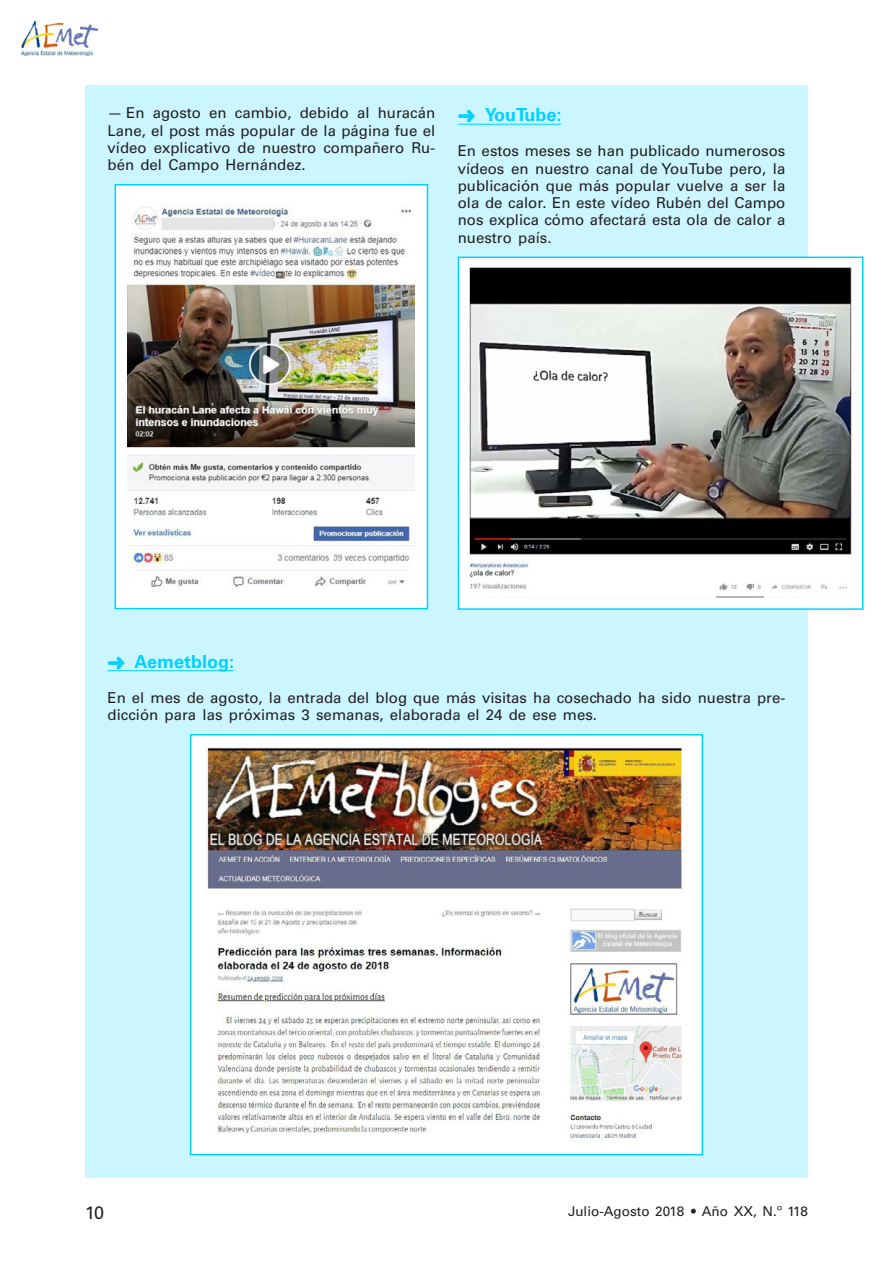
<style>
.page{position:relative;width:893px;height:1263px;background:#fff}
.page>*{position:absolute;margin:0;border:0;box-sizing:border-box;transform-origin:0 0}
._02_LAD2{font:700 18px "Univers LT Std";color:#00d2ff}
.t1{font:18px "Univers LT Std";color:#231f20}
._00{font:15px/17.2px "Univers LT Std";color:#231f20;text-align:justify}
.t2{font:13.5px "Univers LT Std";color:#231f20}
</style>
<div class="page">
<img style="left:21px;top:21px;width:77px;height:34px">
<div style="left:85px;top:85px;width:723px;height:546px;background:#ccf6ff"></div>
<div style="left:115px;top:185px;width:312px;height:424px;background:#fff"></div>
<img style="left:128px;top:206px;width:287px;height:381px">
<div style="left:115px;top:184px;width:313px;height:425px;border:2px solid #00d2ff"></div>
<hr style="left:458px;top:124px;width:103px;height:1px;background:#00d2ff">
<div style="left:458px;top:257px;width:405px;height:352px;background:#fff"></div>
<img style="left:468px;top:267px;width:384px;height:331px">
<div style="left:458px;top:257px;width:405px;height:353px;border:2px solid #00d2ff"></div>
<div style="left:85px;top:631px;width:723px;height:547px;background:#ccf6ff"></div>
<hr style="left:108px;top:670px;width:126px;height:1px;background:#00d2ff">
<div style="left:191px;top:735px;width:511px;height:420px;background:#fff"></div>
<img style="left:206px;top:747px;width:478px;height:392px">
<div style="left:190px;top:734px;width:513px;height:421px;border:2px solid #00d2ff"></div>
<p class="_00" style="left:108px;top:105px;width:329px">— En agosto en cambio, debido al huracán Lane, el post más popular de la página fue el vídeo explicativo de nuestro compañero Ru&shy;bén del Campo Hernández.</p>
<p class="_02_LAD2" style="left:485px;top:104px;width:78px">YouTube:</p>
<p class="_00" style="left:458px;top:143px;width:329px">En estos meses se han publicado numerosos vídeos en nuestro canal de YouTube pero, la publicación que más popular vuelve a ser la ola de calor. En este vídeo Rubén del Campo nos explica cómo afectará esta ola de calor a nuestro país.</p>
<p class="_02_LAD2" style="left:135px;top:651px;width:101px">Aemetblog:</p>
<p class="_00" style="left:108px;top:689px;width:679px">En el mes de agosto, la entrada del blog que más visitas ha cosechado ha sido nuestra pre&shy;dicción para las próximas 3 semanas, elaborada el 24 de ese mes.</p>
<p class="t1" style="left:85px;top:1202px;width:21px">10</p>
<p class="t2" style="left:568px;top:1203px;width:241px">Julio-Agosto 2018 • Año XX, N.º 118</p>
</div>
